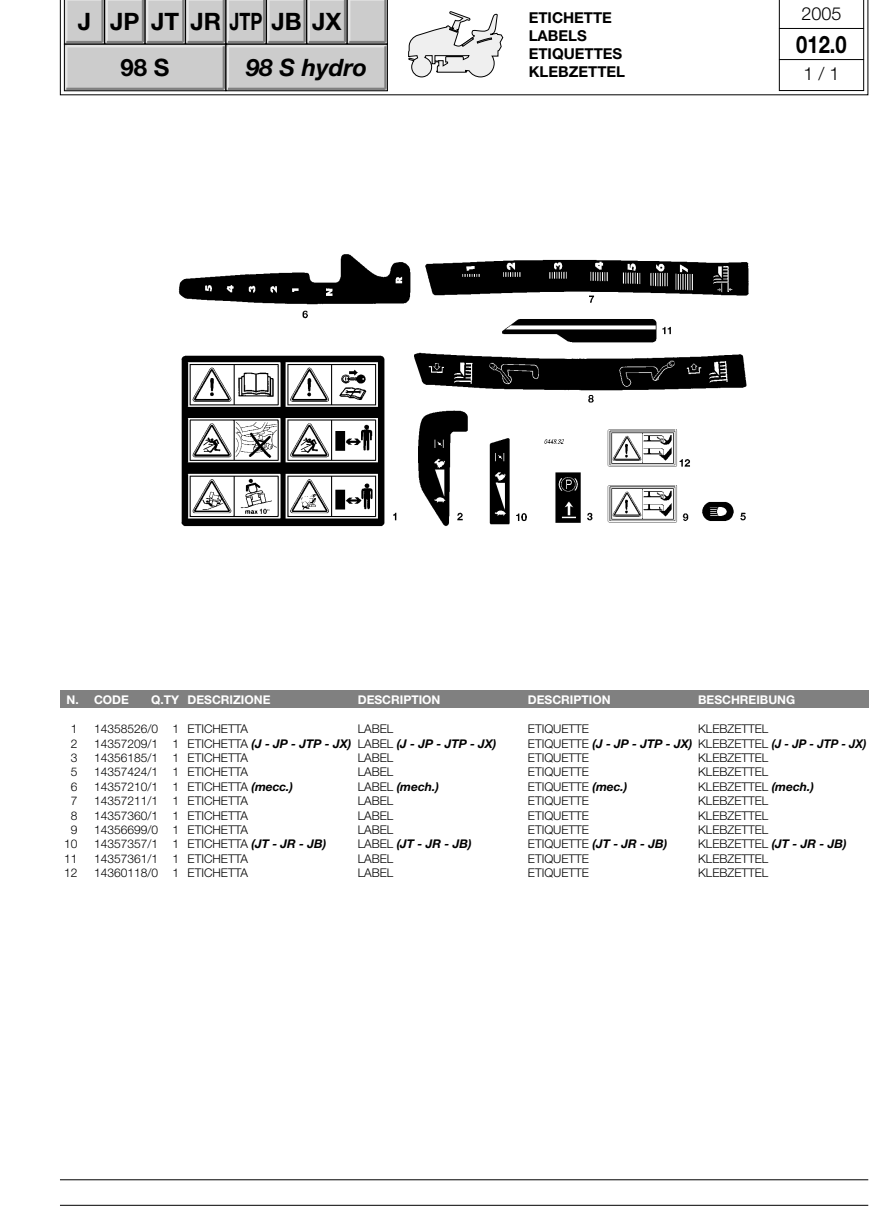
<style>
.page{position:relative;width:893px;height:1231px;background:#fff}
.page>*{position:absolute;margin:0;border:0;box-sizing:border-box;transform-origin:0 0}
.t1{font:700 24px/46.8px "Helvetica Neue";color:#000}
.t2{font:italic 700 24px "Helvetica Neue";color:#000}
.t3{font:700 24px "Helvetica Neue";color:#000;scale:.84 1}
.t4{font:300 18px "Helvetica Neue";color:#000}
.t5{font:700 15px/18px "Helvetica Neue";color:#000}
.t6{font:300 12px "Helvetica Neue";color:#000}
.t7{font:italic 700 12px "Helvetica Neue";color:#000}
.t8{font:700 12px "Helvetica Neue";color:#fff}
.s1{font-weight:300;font-style:normal}
.s2{font-weight:700;font-style:italic}
</style>
<div class="page">
<svg style="left:60px;top:0;width:808px;height:95px"></svg>
<svg style="left:408px;top:11px;width:95px;height:66px"></svg>
<hr style="left:60px;top:1179px;width:808px;height:1px;background:#000">
<hr style="left:60px;top:1205px;width:808px;height:1px;background:#000">
<div style="left:60px;top:690px;width:808px;height:17px;background:#808080"></div>
<img style="left:178px;top:254px;width:571px;height:273px">
<svg style="left:779px;top:0;width:85px;height:91px"></svg>
<hr style="left:779px;top:28px;width:85px;height:1px;background:#000">
<hr style="left:779px;top:59px;width:85px;height:1px;background:#000">
<svg style="left:64px;top:0;width:323px;height:44px;background:#bdbdbd"></svg>
<hr style="left:349px;top:0;width:36px;height:1px;background:#e6e6e6">
<hr style="left:348px;top:0;width:2px;height:42px;background:#e6e6e6">
<hr style="left:384px;top:0;width:2px;height:42px;background:#808080">
<hr style="left:349px;top:41px;width:36px;height:2px;background:#808080">
<div style="left:64px;top:44px;width:161px;height:47px;background:#ccc"></div>
<div style="left:64px;top:44px;width:162px;height:47px;border:1px solid #000"></div>
<hr style="left:66px;top:45px;width:158px;height:2px;background:#e6e6e6">
<hr style="left:65px;top:46px;width:2px;height:43px;background:#e6e6e6">
<hr style="left:223px;top:46px;width:2px;height:43px;background:#808080">
<hr style="left:66px;top:88px;width:158px;height:2px;background:#808080">
<div style="left:226px;top:44px;width:161px;height:47px;background:#ccc"></div>
<div style="left:226px;top:44px;width:161px;height:47px;border:1px solid #000"></div>
<hr style="left:228px;top:45px;width:157px;height:2px;background:#e6e6e6">
<hr style="left:227px;top:46px;width:2px;height:43px;background:#e6e6e6">
<hr style="left:384px;top:46px;width:2px;height:43px;background:#808080">
<hr style="left:228px;top:88px;width:157px;height:2px;background:#808080">
<h1 class="t1" style="left:121px;top:0;width:222px;text-indent:-43px">J JP JT JR JTP JB JX<br>98 S</h1>
<h1 class="t2" style="left:246px;top:59px;width:122px">98 S hydro</h1>
<p class="t5" style="left:528px;top:10px;width:98px">ETICHETTE<br>LABELS<br>ETIQUETTES<br>KLEBZETTEL</p>
<h2 class="t4" style="left:801px;top:7px;width:42px">2005</h2>
<h1 class="t3" style="left:796px;top:36px;width:62px">012.0</h1>
<h2 class="t4" style="left:803px;top:68px;width:38px">1 / 1</h2>
<p class="t8" style="left:67px;top:695px;width:64px">N. CODE</p>
<p class="t8" style="left:151px;top:695px;width:121px">Q.TY DESCRIZIONE</p>
<p class="t8" style="left:358px;top:695px;width:84px">DESCRIPTION</p>
<p class="t8" style="left:528px;top:695px;width:84px">DESCRIPTION</p>
<p class="t8" style="left:698px;top:695px;width:99px">BESCHREIBUNG</p>
<p class="t6" style="left:71px;top:724px;width:8px">1</p>
<p class="t6" style="left:94px;top:724px;width:156px">14358526/0 1 ETICHETTA</p>
<p class="t6" style="left:358px;top:724px;width:37px">LABEL</p>
<p class="t6" style="left:528px;top:724px;width:63px">ETIQUETTE</p>
<p class="t6" style="left:698px;top:724px;width:72px">KLEBZETTEL</p>
<p class="t6" style="left:71px;top:739px;width:8px">2</p>
<p class="t7" style="left:94px;top:739px;width:404px"><span class="s1">14357209/1 1 ETICHETTA</span> (J - JP - JTP - JX) <span class="s1">LABEL</span> (J - JP - JTP - JX)</p>
<p class="t7" style="left:528px;top:739px;width:340px"><span class="s1">ETIQUETTE</span> (J - JP - JTP - JX) <span class="s1">KLEBZETTEL</span> (J - JP - JTP - JX)</p>
<p class="t6" style="left:71px;top:753px;width:8px">3</p>
<p class="t6" style="left:94px;top:753px;width:156px">14356185/1 1 ETICHETTA</p>
<p class="t6" style="left:358px;top:753px;width:37px">LABEL</p>
<p class="t6" style="left:528px;top:753px;width:63px">ETIQUETTE</p>
<p class="t6" style="left:698px;top:753px;width:72px">KLEBZETTEL</p>
<p class="t6" style="left:71px;top:768px;width:8px">5</p>
<p class="t6" style="left:94px;top:768px;width:156px">14357424/1 1 ETICHETTA</p>
<p class="t6" style="left:358px;top:768px;width:37px">LABEL</p>
<p class="t6" style="left:528px;top:768px;width:63px">ETIQUETTE</p>
<p class="t6" style="left:698px;top:768px;width:72px">KLEBZETTEL</p>
<p class="t6" style="left:71px;top:782px;width:8px">6</p>
<p class="t6" style="left:94px;top:782px;width:200px">14357210/1 1 ETICHETTA <span class="s2">(mecc.)</span></p>
<p class="t7" style="left:358px;top:782px;width:83px"><span class="s1">LABEL</span> (mech.)</p>
<p class="t6" style="left:528px;top:782px;width:101px">ETIQUETTE <span class="s2">(mec.)</span></p>
<p class="t6" style="left:698px;top:782px;width:117px">KLEBZETTEL <span class="s2">(mech.)</span></p>
<p class="t6" style="left:71px;top:796px;width:8px">7</p>
<p class="t6" style="left:94px;top:796px;width:156px">14357211/1 1 ETICHETTA</p>
<p class="t6" style="left:358px;top:796px;width:37px">LABEL</p>
<p class="t6" style="left:528px;top:796px;width:63px">ETIQUETTE</p>
<p class="t6" style="left:698px;top:796px;width:72px">KLEBZETTEL</p>
<p class="t6" style="left:71px;top:811px;width:8px">8</p>
<p class="t6" style="left:94px;top:811px;width:156px">14357360/1 1 ETICHETTA</p>
<p class="t6" style="left:358px;top:811px;width:37px">LABEL</p>
<p class="t6" style="left:528px;top:811px;width:63px">ETIQUETTE</p>
<p class="t6" style="left:698px;top:811px;width:72px">KLEBZETTEL</p>
<p class="t6" style="left:71px;top:825px;width:8px">9</p>
<p class="t6" style="left:94px;top:825px;width:156px">14356699/0 1 ETICHETTA</p>
<p class="t6" style="left:358px;top:825px;width:37px">LABEL</p>
<p class="t6" style="left:528px;top:825px;width:63px">ETIQUETTE</p>
<p class="t6" style="left:698px;top:825px;width:72px">KLEBZETTEL</p>
<p class="t6" style="left:64px;top:840px;width:15px">10</p>
<p class="t6" style="left:94px;top:840px;width:234px">14357357/1 1 ETICHETTA <span class="s2">(JT - JR - JB)</span></p>
<p class="t7" style="left:358px;top:840px;width:115px"><span class="s1">LABEL</span> (JT - JR - JB)</p>
<p class="t7" style="left:528px;top:840px;width:141px"><span class="s1">ETIQUETTE</span> (JT - JR - JB)</p>
<p class="t6" style="left:698px;top:840px;width:150px">KLEBZETTEL <span class="s2">(JT - JR - JB)</span></p>
<p class="t6" style="left:64px;top:854px;width:15px">11</p>
<p class="t6" style="left:94px;top:854px;width:156px">14357361/1 1 ETICHETTA</p>
<p class="t6" style="left:358px;top:854px;width:37px">LABEL</p>
<p class="t6" style="left:528px;top:854px;width:63px">ETIQUETTE</p>
<p class="t6" style="left:698px;top:854px;width:72px">KLEBZETTEL</p>
<p class="t6" style="left:64px;top:868px;width:15px">12</p>
<p class="t6" style="left:94px;top:868px;width:156px">14360118/0 1 ETICHETTA</p>
<p class="t6" style="left:358px;top:868px;width:37px">LABEL</p>
<p class="t6" style="left:528px;top:868px;width:63px">ETIQUETTE</p>
<p class="t6" style="left:698px;top:868px;width:72px">KLEBZETTEL</p>
</div>
